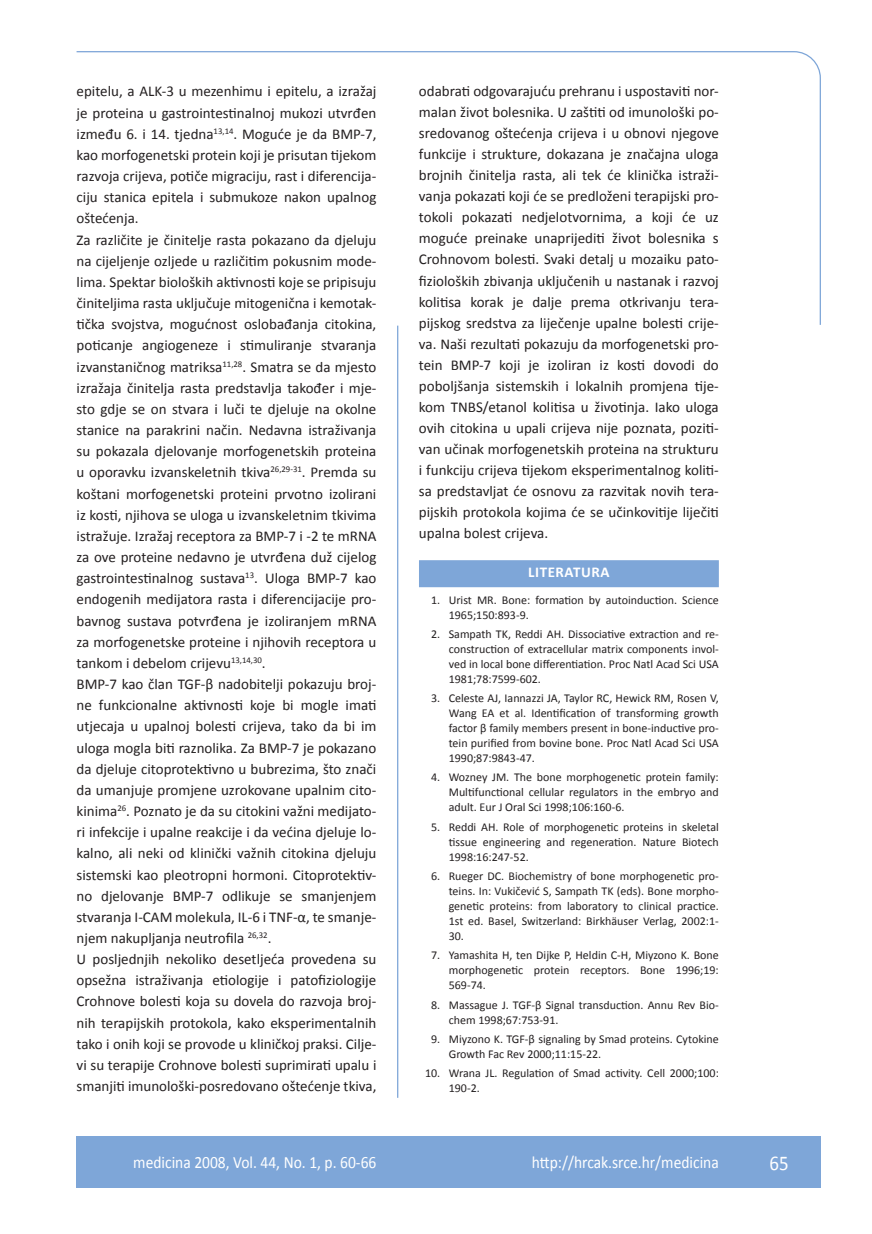
<style>
.page{position:relative;width:872px;height:1234px;background:#fff}
.page>*{position:absolute;margin:0;border:0;box-sizing:border-box;transform-origin:0 0}
.t1{font:21px "Calibri";color:#fff;scale:.9 1}
.t2{font:17.25px "Calibri";color:#fff;scale:.9 1}
.t3{font:15px/21.1px "Calibri";color:#231f20}
.t4{font:700 15px "Calibri";letter-spacing:.04em;color:#fff}
.t5{font:12px/15px "Calibri";color:#231f20;text-align:justify}
</style>
<div class="page">
<div style="left:419px;top:560px;width:300px;height:27px;background:#7ea6d8"></div>
<svg style="left:76px;top:51px;width:745px;height:275px"></svg>
<hr style="left:397px;top:325px;width:1px;height:772px;background:#7ea6d8">
<div style="left:77px;top:1135px;width:744px;height:51px;background:#7ea6d8"></div>
<p class="t3" style="left:77px;top:80px;width:301px">epitelu, a ALK-3 u mezenhimu i epitelu, a izražaj je proteina u gastrointestinalnoj mukozi utvrđen između 6. i 14. tjedna<sup>13,14</sup>. Moguće je da BMP-7, kao morfogenetski protein koji je prisutan tijekom razvoja crijeva, potiče migraciju, rast i diferencija&shy;ciju stanica epitela i submukoze nakon upalnog oštećenja.<br>Za različite je činitelje rasta pokazano da djeluju na cijeljenje ozljede u različitim pokusnim mode&shy;lima. Spektar bioloških aktivnosti koje se pripisuju činiteljima rasta uključuje mitogenična i kemota- k&shy;tička svojstva, mogućnost oslobađanja citokina, poticanje angiogeneze i stimuliranje stvaranja izvanstaničnog matriksa<sup>11,28</sup>. Smatra se da mjesto izražaja činitelja rasta predstavlja također i mje&shy;sto gdje se on stvara i luči te djeluje na okolne stanice na parakrini način. Nedavna istraživanja su pokazala djelovanje morfogenetskih proteina u oporavku izvanskeletnih tkiva<sup>26,29-31</sup>. Premda su koštani morfogenetski proteini prvotno izolirani iz kosti, njihova se uloga u izvanskeletnim tkivima istražuje. Izražaj receptora za BMP-7 i -2 te mRNA za ove proteine nedavno je utvrđena duž cijelog gastrointestinalnog sustava<sup>13</sup>. Uloga BMP-7 kao endogenih medijatora rasta i diferencijacije pro&shy;bavnog sustava potvrđena je izoliranjem mRNA za morfogenetske proteine i njihovih receptora u tankom i debelom crijevu<sup>13,14,30</sup>.<br>BMP-7 kao član TGF-β nadobitelji pokazuju broj&shy;ne funkcionalne aktivnosti koje bi mogle imati utjecaja u upalnoj bolesti crijeva, tako da bi im uloga mogla biti raznolika. Za BMP-7 je pokazano da djeluje citoprotektivno u bubrezima, što znači da umanjuje promjene uzrokovane upalnim cito&shy;kinima<sup>26</sup>. Poznato je da su citokini važni medijato&shy;ri infekcije i upalne reakcije i da većina djeluje lo&shy;kalno, ali neki od klinički važnih citokina djeluju sistemski kao pleotropni hormoni. Citoprotektiv&shy;no djelovanje BMP-7 odlikuje se smanjenjem stvaranja I-CAM molekula, IL-6 i TNF-α, te smanje&shy;njem nakupljanja neutrofila <sup>26,32</sup>.<br>U posljednjih nekoliko desetljeća provedena su opsežna istraživanja etiologije i patofiziologije Crohnove bolesti koja su dovela do razvoja broj&shy;nih terapijskih protokola, kako eksperimentalnih tako i onih koji se provode u kliničkoj praksi. Cilje&shy;vi su terapije Crohnove bolesti suprimirati upalu i smanjiti imunološki-posredovano oštećenje tkiva,</p>
<p class="t3" style="left:419px;top:80px;width:301px;text-align:justify">odabrati odgovarajuću prehranu i uspostaviti nor&shy;malan život bolesnika. U zaštiti od imunološki po&shy;sredovanog oštećenja crijeva i u obnovi njegove funkcije i strukture, dokazana je značajna uloga brojnih činitelja rasta, ali tek će klinička istraži&shy;vanja pokazati koji će se predloženi terapijski pro&shy;tokoli pokazati nedjelotvornima, a koji će uz moguće preinake unaprijediti život bolesnika s Crohnovom bolesti. Svaki detalj u mozaiku pato&shy;fizioloških zbivanja uključenih u nastanak i razvoj kolitisa korak je dalje prema otkrivanju tera&shy;pijskog sredstva za liječenje upalne bolesti crije&shy;va. Naši rezultati pokazuju da morfogenetski pro&shy;tein BMP-7 koji je izoliran iz kosti dovodi do poboljša- nja sistemskih i lokalnih promjena tije&shy;kom TNBS/etanol kolitisa u životinja. Iako uloga ovih citokina u upali crijeva nije poznata, poziti&shy;van učinak morfogenetskih proteina na strukturu i funkciju crijeva tijekom eksperimentalnog koliti&shy;sa predstavljat će osnovu za razvitak novih tera&shy;pijskih protokola kojima će se učinkovitije liječiti upalna bolest crijeva.</p>
<p class="t4" style="left:528px;top:563px;width:83px">LITERATURA</p>
<p class="t5" style="left:449px;top:591px;width:271px;text-indent:-18px">1. Urist MR. Bone: formation by autoinduction. Science<br>1965;150:893-9.</p>
<p class="t5" style="left:449px;top:625px;width:271px;text-indent:-18px">2. Sampath TK, Reddi AH. Dissociative extraction and re&shy;construction of extracellular matrix components invol&shy;ved in local bone differentiation. Proc Natl Acad Sci USA 1981;78:7599-602.</p>
<p class="t5" style="left:449px;top:690px;width:271px;text-indent:-18px">3. Celeste AJ, Iannazzi JA, Taylor RC, Hewick RM, Rosen V, Wang EA et al. Identification of transforming growth factor β family members present in bone-inductive pro&shy;tein purified from bovine bone. Proc Natl Acad Sci USA 1990;87:9843-47.</p>
<p class="t5" style="left:449px;top:769px;width:271px;text-indent:-18px">4. Wozney JM. The bone morphogenetic protein family:<br>Multifunctional cellular regulators in the embryo and adult. Eur J Oral Sci 1998;106:160-6.</p>
<p class="t5" style="left:449px;top:818px;width:271px;text-indent:-18px">5. Reddi AH. Role of morphogenetic proteins in skeletal tissue engineering and regeneration. Nature Biotech 1998:16:247-52.</p>
<p class="t5" style="left:449px;top:867px;width:272px;text-indent:-18px">6. Rueger DC. Biochemistry of bone morphogenetic pro&shy;teins. In: Vukičević S, Sampath TK (eds). Bone morpho&shy;genetic proteins: from laboratory to clinical practice.<br>1st ed. Basel, Switzerland: Birkhäuser Verlag, 2002:1- 30.</p>
<p class="t5" style="left:449px;top:947px;width:271px;text-indent:-18px">7. Yamashita H, ten Dijke P, Heldin C-H, Miyzono K. Bone morphogenetic protein receptors. Bone 1996;19:<br>569-74.</p>
<p class="t5" style="left:449px;top:996px;width:271px;text-indent:-18px">8. Massague J. TGF-β Signal transduction. Annu Rev Bio&shy;chem 1998;67:753-91.</p>
<p class="t5" style="left:449px;top:1030px;width:272px;text-indent:-18px">9. Miyzono K. TGF-β signaling by Smad proteins. Cytokine<br>Growth Fac Rev 2000;11:15-22.</p>
<p class="t5" style="left:449px;top:1064px;width:272px;text-indent:-24px">10. Wrana JL. Regulation of Smad activity. Cell 2000;100:<br>190-2.</p>
<p class="t2" style="left:133px;top:1151px;width:272px">medicina 2008, Vol. 44, No. 1, p. 60-66</p>
<p class="t2" style="left:532px;top:1151px;width:209px">http://hrcak.srce.hr/medicina</p>
<h1 class="t1" style="left:769px;top:1149px;width:23px">65</h1>
</div>
